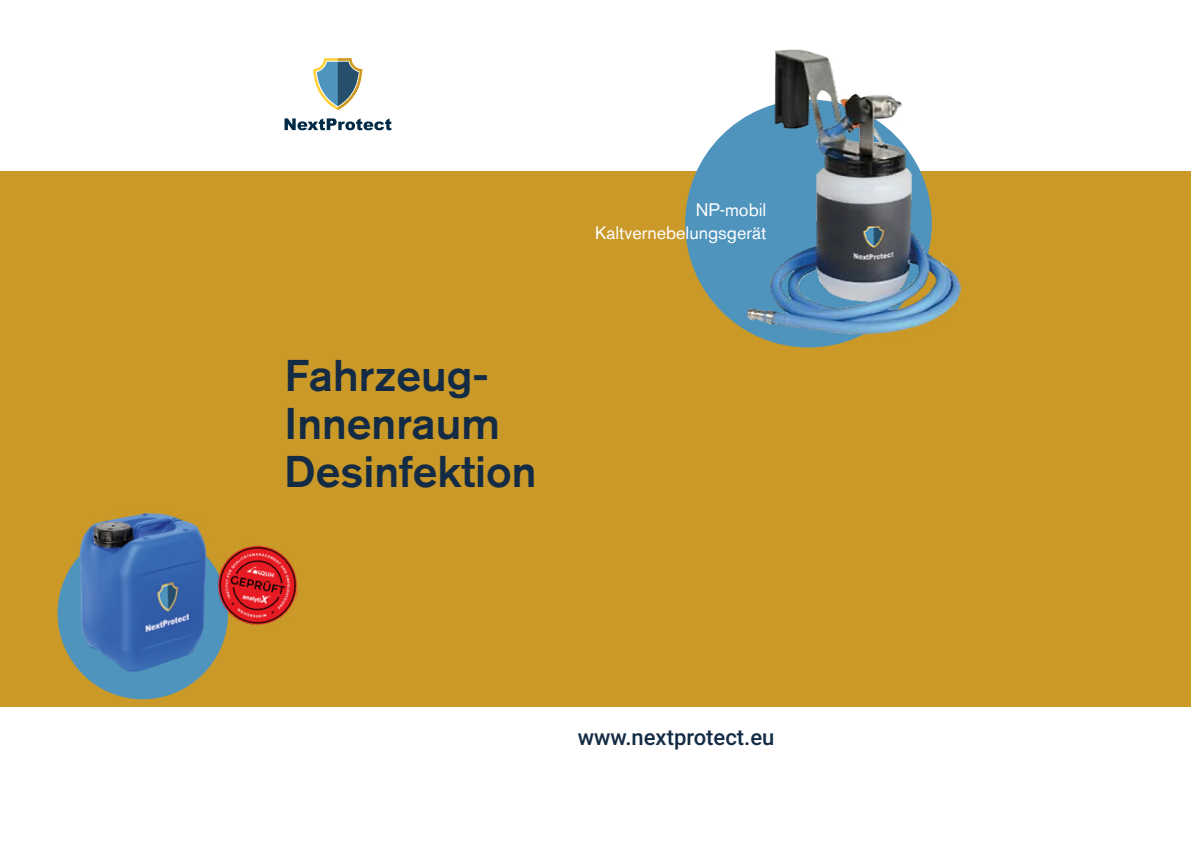
<style>
.page{position:relative;width:1191px;height:851px;background:#fff}
.page>*{position:absolute;margin:0;border:0;box-sizing:border-box;transform-origin:0 0}
.t1{font:500 44px/48px "Akzidenz Grotesk BQ";color:#132b44}
.t2{font:500 22px "Roboto";color:#132b44}
.t3{font:18px/23px "Akzidenz Grotesk BE";color:#fff;text-align:right}
</style>
<div class="page">
<div style="left:0;top:171px;width:1191px;height:535px;background:#ca9928"></div>
<svg style="left:313px;top:58px;width:49px;height:52px"></svg>
<svg style="left:284px;top:118px;width:107px;height:12px"></svg>
<div style="left:685px;top:99px;width:246px;height:248px;background:#4f94bd;border-radius:50%"></div>
<img style="left:711px;top:49px;width:250px;height:288px">
<div style="left:58px;top:527px;width:170px;height:172px;background:#4f94bd;border-radius:50%"></div>
<img style="left:74px;top:513px;width:140px;height:162px">
<img style="left:209px;top:537px;width:90px;height:97px">
<p class="t1" style="left:284px;top:351px;width:254px">Fahrzeug-<br>Innenraum<br>Desinfektion</p>
<p class="t3" style="left:595px;top:198px;width:172px">NP-mobil<br>Kaltvernebelungsgerät</p>
<p class="t2" style="left:578px;top:721px;width:198px">www.nextprotect.eu</p>
</div>
